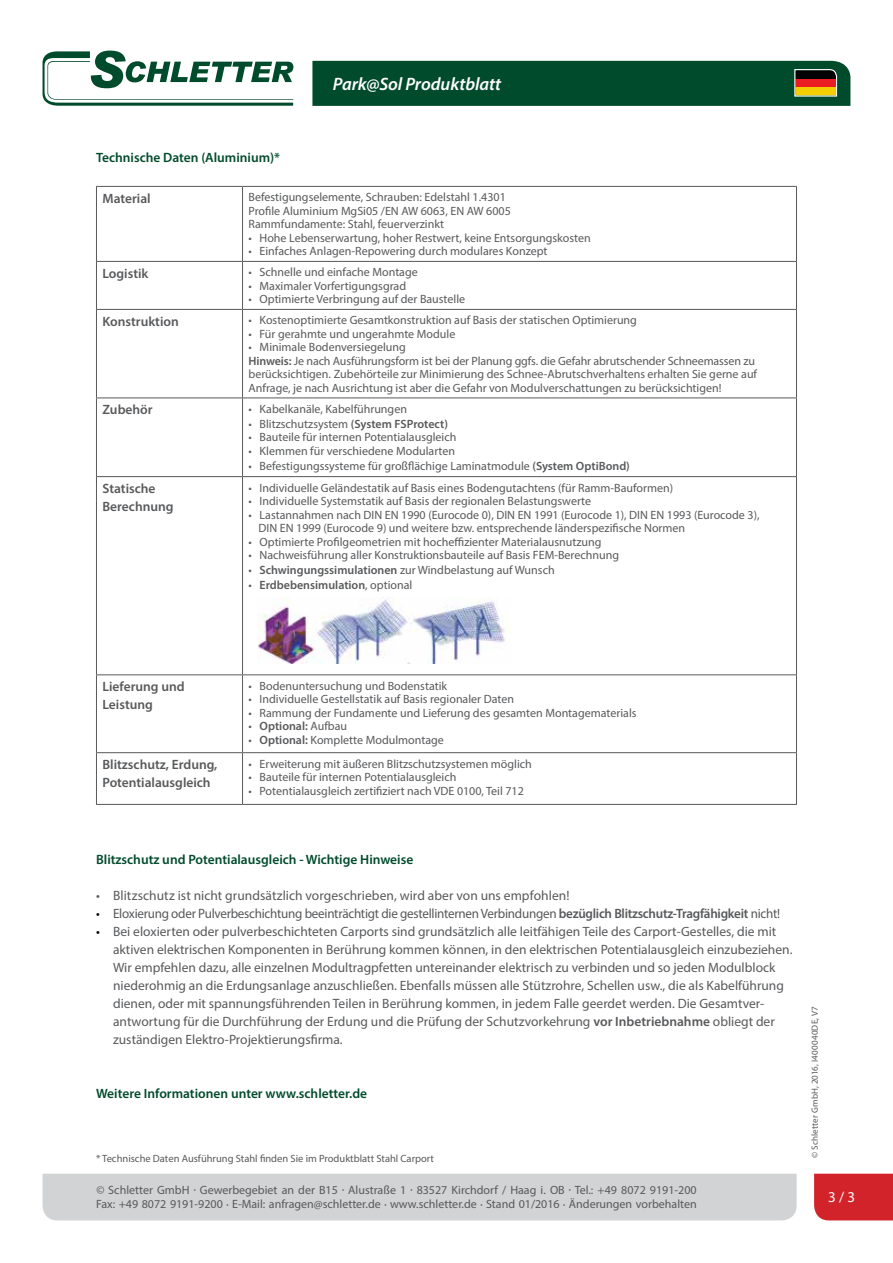
<style>
.page{position:relative;width:893px;height:1263px;background:#fff}
.page>*{position:absolute;margin:0;border:0;box-sizing:border-box;transform-origin:0 0}
.t1{font:italic 600 18px "Myriad Pro";letter-spacing:-.005em;color:#fff}
.t2{font:15px "Myriad Pro";color:#fff}
.t3{font:13.5px/18px "Myriad Pro";color:#58595b}
.t4{font:600 13.5px "Myriad Pro";color:#004b2c}
.t5{font:13.5px "Myriad Pro";letter-spacing:-.02em;color:#58595b}
.t6{font:600 13.5px/18px "Myriad Pro";color:#58595b}
.t7{font:12px/13.5px "Myriad Pro";color:#58595b}
.t8{font:600 12px "Myriad Pro";color:#58595b}
.t9{font:10.5px "Myriad Pro";color:#58595b}
.t10{font:9px "Myriad Pro";letter-spacing:.02em;color:#58595b}
.s1{font-weight:600}
.s2{font-weight:400}
.s3{color:#000}
.s4{font-style:italic}
.s5{font-style:italic;font-size:7.5px}
</style>
<div class="page">
<svg style="left:43px;top:51px;width:250px;height:55px"></svg>
<svg style="left:312px;top:61px;width:538px;height:45px;background:#094d2d"></svg>
<div style="left:43px;top:1174px;width:754px;height:46px;background:#d1d3d4"></div>
<div style="left:814px;top:1174px;width:79px;height:46px;background:#d2232a"></div>
<div style="left:828px;top:1190px;width:65px;height:14px;background:#d2232a"></div>
<hr style="left:96px;top:186px;width:147px;height:1px;background:#58595b">
<hr style="left:96px;top:187px;width:1px;height:74px;background:#58595b">
<hr style="left:243px;top:186px;width:554px;height:1px;background:#58595b">
<hr style="left:242px;top:187px;width:1px;height:74px;background:#58595b">
<hr style="left:796px;top:187px;width:1px;height:74px;background:#58595b">
<hr style="left:96px;top:261px;width:147px;height:1px;background:#58595b">
<hr style="left:96px;top:262px;width:1px;height:47px;background:#58595b">
<hr style="left:243px;top:261px;width:554px;height:1px;background:#58595b">
<hr style="left:242px;top:262px;width:1px;height:47px;background:#58595b">
<hr style="left:796px;top:262px;width:1px;height:47px;background:#58595b">
<hr style="left:96px;top:309px;width:147px;height:1px;background:#58595b">
<hr style="left:96px;top:310px;width:1px;height:88px;background:#58595b">
<hr style="left:243px;top:309px;width:554px;height:1px;background:#58595b">
<hr style="left:242px;top:310px;width:1px;height:88px;background:#58595b">
<hr style="left:796px;top:310px;width:1px;height:88px;background:#58595b">
<hr style="left:96px;top:398px;width:147px;height:1px;background:#58595b">
<hr style="left:96px;top:398px;width:1px;height:78px;background:#58595b">
<hr style="left:243px;top:398px;width:554px;height:1px;background:#58595b">
<hr style="left:242px;top:398px;width:1px;height:78px;background:#58595b">
<hr style="left:796px;top:398px;width:1px;height:78px;background:#58595b">
<hr style="left:96px;top:476px;width:147px;height:1px;background:#58595b">
<hr style="left:96px;top:477px;width:1px;height:197px;background:#58595b">
<hr style="left:243px;top:476px;width:554px;height:1px;background:#58595b">
<hr style="left:242px;top:477px;width:1px;height:197px;background:#58595b">
<hr style="left:796px;top:477px;width:1px;height:197px;background:#58595b">
<hr style="left:96px;top:674px;width:147px;height:1px;background:#58595b">
<hr style="left:96px;top:675px;width:1px;height:77px;background:#58595b">
<hr style="left:243px;top:674px;width:554px;height:1px;background:#58595b">
<hr style="left:242px;top:675px;width:1px;height:77px;background:#58595b">
<hr style="left:796px;top:675px;width:1px;height:77px;background:#58595b">
<hr style="left:96px;top:752px;width:147px;height:1px;background:#58595b">
<hr style="left:96px;top:753px;width:1px;height:51px;background:#58595b">
<hr style="left:243px;top:752px;width:554px;height:1px;background:#58595b">
<hr style="left:242px;top:753px;width:1px;height:51px;background:#58595b">
<hr style="left:796px;top:753px;width:1px;height:51px;background:#58595b">
<hr style="left:96px;top:804px;width:147px;height:1px;background:#58595b">
<hr style="left:243px;top:804px;width:554px;height:1px;background:#58595b">
<img style="left:257px;top:597px;width:248px;height:66px">
<h1 class="t1" style="left:333px;top:72px;width:170px">Park@Sol Produktblatt</h1>
<p class="t4" style="left:96px;top:149px;width:185px">Technische Daten (Aluminium)*</p>
<p class="t6" style="left:102px;top:189px;width:50px">Material</p>
<p class="t7" style="left:249px;top:190px;width:264px">Befestigungselemente, Schrauben: Edelstahl 1.4301<br>Profile Aluminium MgSi05 /EN AW 6063, EN AW 6005<br>Rammfundamente: Stahl, feuerverzinkt</p>
<p class="t7" style="left:249px;top:231px;width:344px">• Hohe Lebenserwartung, hoher Restwert, keine Entsorgungskosten</p>
<p class="t7" style="left:249px;top:244px;width:301px">• Einfaches Anlagen-Repowering durch modulares Konzept</p>
<p class="t6" style="left:102px;top:264px;width:47px">Logistik</p>
<p class="t7" style="left:249px;top:265px;width:171px">• Schnelle und einfache Montage</p>
<p class="t7" style="left:249px;top:279px;width:159px">• Maximaler Vorfertigungsgrad</p>
<p class="t7" style="left:249px;top:292px;width:218px">• Optimierte Verbringung auf der Baustelle</p>
<p class="t6" style="left:102px;top:312px;width:78px">Konstruktion</p>
<p class="t7" style="left:249px;top:313px;width:390px">• Kostenoptimierte Gesamtkonstruktion auf Basis der statischen Optimierung</p>
<p class="t7" style="left:249px;top:327px;width:208px">• Für gerahmte und ungerahmte Module</p>
<p class="t7" style="left:249px;top:340px;width:510px">• Minimale Bodenversiegelung<br><span class="s1">Hinweis:</span> Je nach Ausführungsform ist bei der Planung ggfs. die Gefahr abrutschender Schneemassen zu berücksichtigen. Zubehörteile zur Minimierung des Schnee-Abrutschverhaltens erhalten Sie gerne auf Anfrage, je nach Ausrichtung ist aber die Gefahr von Modulverschattungen zu berücksichtigen!</p>
<p class="t6" style="left:102px;top:400px;width:52px">Zubehör</p>
<p class="t7" style="left:249px;top:402px;width:160px">• Kabelkanäle, Kabelführungen</p>
<p class="t7" style="left:249px;top:417px;width:201px">• Blitzschutzsystem <span class="s1">(System FSProtect)</span></p>
<p class="t7" style="left:249px;top:430px;width:209px">• Bauteile für internen Potentialausgleich</p>
<p class="t7" style="left:249px;top:444px;width:208px">• Klemmen für verschiedene Modularten</p>
<p class="t7" style="left:249px;top:459px;width:383px">• Befestigungssysteme für großflächige Laminatmodule <span class="s1">(System OptiBond)</span></p>
<p class="t6" style="left:102px;top:479px;width:73px">Statische<br>Berechnung</p>
<p class="t7" style="left:249px;top:481px;width:426px">• Individuelle Geländestatik auf Basis eines Bodengutachtens (für Ramm-Bauformen)</p>
<p class="t7" style="left:249px;top:494px;width:344px">• Individuelle Systemstatik auf Basis der regionalen Belastungswerte</p>
<p class="t7" style="left:259px;top:508px;width:502px;text-indent:-10px">• Lastannahmen nach DIN EN 1990 (Eurocode 0), DIN EN 1991 (Eurocode 1), DIN EN 1993 (Eurocode 3),<br>DIN EN 1999 (Eurocode 9) und weitere bzw. entsprechende länderspezifische Normen</p>
<p class="t7" style="left:249px;top:535px;width:354px">• Optimierte Profilgeometrien mit hocheffizienter Materialausnutzung</p>
<p class="t7" style="left:249px;top:548px;width:372px">• Nachweisführung aller Konstruktionsbauteile auf Basis FEM-Berechnung</p>
<p class="t7" style="left:249px;top:563px;width:308px">• <span class="s1">Schwingungssimulationen</span> zur Windbelastung auf Wunsch</p>
<p class="t8" style="left:249px;top:577px;width:165px"><span class="s2">•</span> Erdbebensimulation<span class="s2">, optional</span></p>
<p class="t6" style="left:102px;top:677px;width:84px">Lieferung und<br>Leistung</p>
<p class="t7" style="left:249px;top:679px;width:200px">• Bodenuntersuchung und Bodenstatik</p>
<p class="t7" style="left:249px;top:692px;width:267px">• Individuelle Gestellstatik auf Basis regionaler Daten</p>
<p class="t7" style="left:249px;top:706px;width:390px">• Rammung der Fundamente und Lieferung des gesamten Montagematerials</p>
<p class="t8" style="left:249px;top:719px;width:100px"><span class="s2">•</span> Optional: <span class="s2">Aufbau</span></p>
<p class="t7" style="left:249px;top:733px;width:197px">• <span class="s1">Optional:</span> Komplette Modulmontage</p>
<p class="t6" style="left:102px;top:755px;width:116px">Blitzschutz, Erdung,<br>Potentialausgleich</p>
<p class="t7" style="left:249px;top:757px;width:285px">• Erweiterung mit äußeren Blitzschutzsystemen möglich</p>
<p class="t7" style="left:249px;top:770px;width:209px">• Bauteile für internen Potentialausgleich</p>
<p class="t7" style="left:249px;top:784px;width:277px">• Potentialausgleich zertifiziert nach VDE 0100, Teil 712</p>
<p class="t4" style="left:96px;top:851px;width:319px">Blitzschutz und Potentialausgleich - Wichtige Hinweise</p>
<p class="t3" style="left:96px;top:886px;width:475px">• Blitzschutz ist nicht grundsätzlich vorgeschrieben, wird aber von uns empfohlen!</p>
<p class="t5" style="left:96px;top:905px;width:685px"><span class="s3">•</span> Eloxierung oder Pulverbeschichtung beeinträchtigt die gestellinternen Verbindungen <span class="s1">bezüglich Blitzschutz-Tragfähigkeit</span> nicht!</p>
<p class="t3" style="left:113px;top:922px;width:681px;text-indent:-17px"><span class="s3">•</span> Bei eloxierten oder pulverbeschichteten Carports sind grundsätzlich alle leitfähigen Teile des Carport-Gestelles, die mit aktiven elektrischen Komponenten in Berührung kommen können, in den elektrischen Potentialausgleich einzubeziehen.<br>Wir empfehlen dazu, alle einzelnen Modultragpfetten untereinander elektrisch zu verbinden und so jeden Modulblock niederohmig an die Erdungsanlage anzuschließen. Ebenfalls müssen alle Stützrohre, Schellen usw., die als Kabelführung dienen, oder mit spannungsführenden Teilen in Berührung kommen, in jedem Falle geerdet werden. Die Gesamtver&shy;antwortung für die Durchführung der Erdung und die Prüfung der Schutzvorkehrung <span class="s1">vor Inbetriebnahme</span> obliegt der zuständigen Elektro-Projektierungsfirma.</p>
<p class="t4" style="left:96px;top:1085px;width:273px">Weitere Informationen unter www.schletter.de</p>
<p class="t9" style="left:96px;top:1152px;width:339px">* Technische Daten Ausführung Stahl finden Sie im Produktblatt Stahl Carport</p>
<p class="t7" style="left:96px;top:1182px;width:602px;line-height:14.4px"><span class="s4">©</span> Schletter GmbH <span class="s5">•</span> Gewerbegebiet an der B15 <span class="s5">•</span> Alustraße 1 <span class="s5">•</span> 83527 Kirchdorf / Haag i. OB <span class="s5">•</span> Tel.: +49 8072 9191-200<br>Fax: +49 8072 9191-9200 <span class="s5">•</span> E-Mail: anfragen@schletter.de <span class="s5">•</span> www.schletter.de <span class="s5">•</span> Stand 01/2016 <span class="s5">•</span> Änderungen vorbehalten</p>
<p class="t10" style="left:809px;top:1158px;width:153px;rotate:-90deg">© Schletter GmbH, 2016, I400040DE, V7</p>
<p class="t2" style="left:828px;top:1187px;width:28px">3 / 3</p>
</div>
